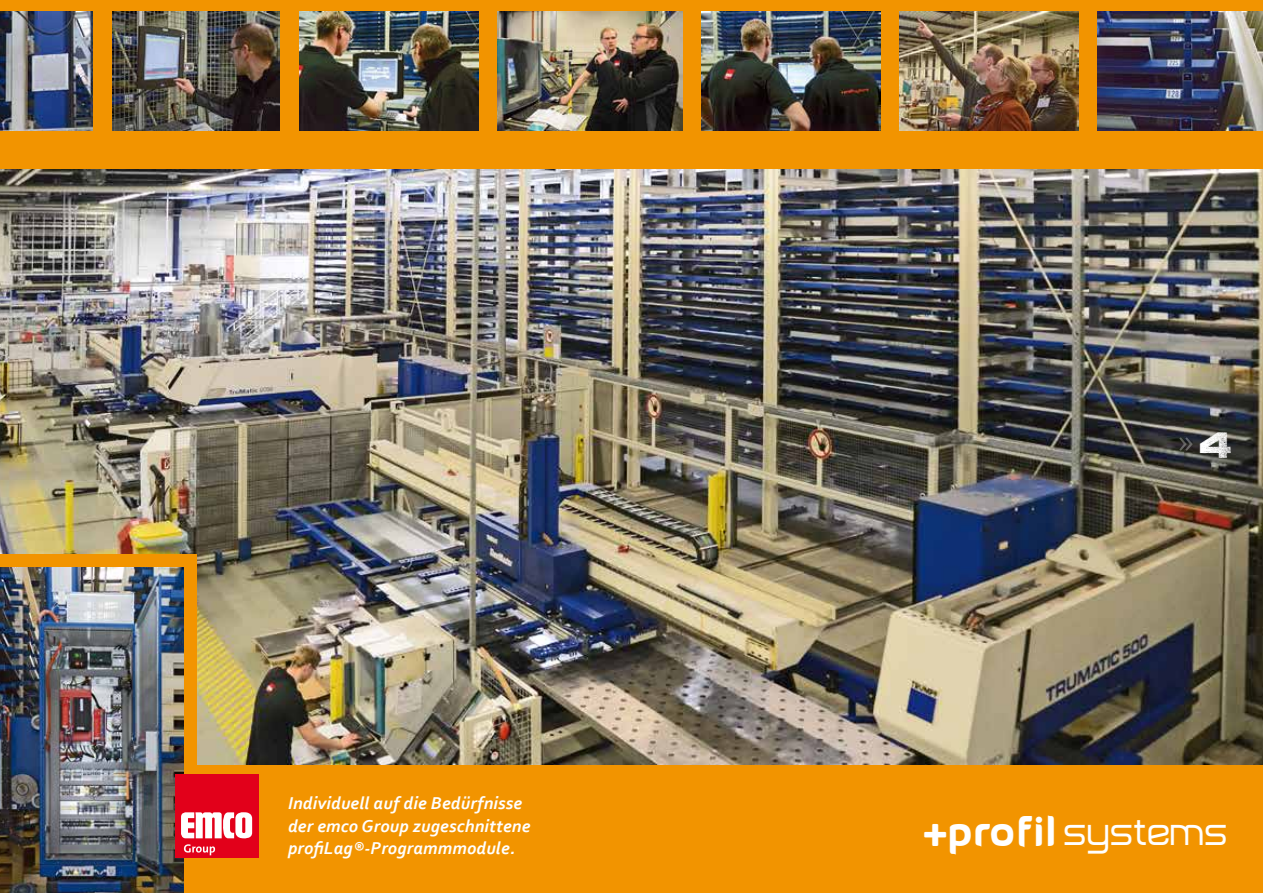
<style>
.page{position:relative;width:1263px;height:893px;background:#f29400}
.page>*{position:absolute;margin:0;border:0;box-sizing:border-box;transform-origin:0 0}
.t1{font:39.15px "ATO Salutino";letter-spacing:.035em;color:#fff}
.t2{font:36px "Coalition";color:#fff}
.t3{font:italic 700 18px/22.5px "Corbel";letter-spacing:.01em;color:#fff}
.s1{font-family:"Not Just Groovy"}
</style>
<div class="page">
<img style="left:0;top:169px;width:1263px;height:595px">
<div style="left:0;top:555px;width:197px;height:294px;background:#f29400"></div>
<svg style="left:1179px;top:437px;width:14px;height:14px"></svg>
<img style="left:0;top:568px;width:183px;height:325px">
<div style="left:175px;top:774px;width:83px;height:84px;background:#e2001a"></div>
<svg style="left:181px;top:812px;width:71px;height:43px"></svg>
<img style="left:1097px;top:12px;width:166px;height:119px">
<img style="left:899px;top:12px;width:179px;height:119px">
<img style="left:701px;top:12px;width:179px;height:119px">
<img style="left:498px;top:12px;width:184px;height:119px">
<img style="left:300px;top:12px;width:178px;height:119px">
<img style="left:112px;top:12px;width:168px;height:119px">
<img style="left:0;top:12px;width:93px;height:119px">
<p class="t3" style="left:288px;top:792px;width:244px">Individuell auf die Bedürfnisse der emco Group zugeschnittene profiLag®-Programmmodule.</p>
<h2 class="t2" style="left:1200px;top:421px;width:34px">4</h2>
<h1 class="t1" style="left:922px;top:815px;width:307px">+profil <span class="s1">systems</span></h1>
</div>
